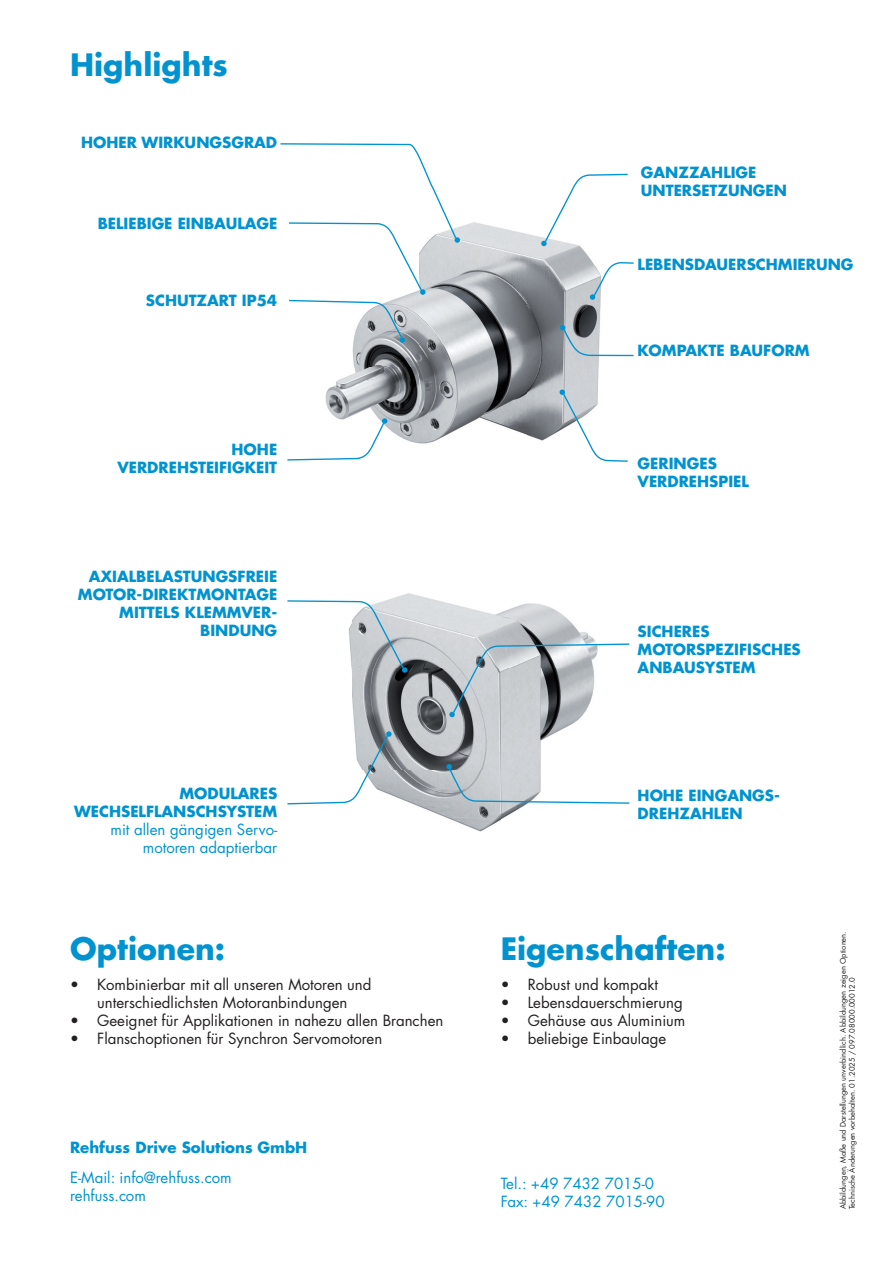
<style>
.page{position:relative;width:893px;height:1263px;background:#fff}
.page>*{position:absolute;margin:0;border:0;box-sizing:border-box;transform-origin:0 0}
.t1{font:700 30px "Futura LT Pro";color:#0093d0}
.t2{font:700 15px/18px "Futura LT Pro";color:#0093d0}
.t3{font:15px/18px "Futura LT Pro";color:#231f20;text-align:center}
.t4{font:15px/18px "Futura LT Pro";color:#0093d0}
.t5{font:7.5px/9px "Futura LT Pro";color:#231f20}
</style>
<div class="page">
<img style="left:352px;top:593px;width:244px;height:239px">
<img style="left:325px;top:222px;width:276px;height:222px">
<svg style="left:449px;top:643px;width:181px;height:74px"></svg>
<svg style="left:287px;top:418px;width:100px;height:43px"></svg>
<svg style="left:287px;top:731px;width:105px;height:74px"></svg>
<svg style="left:287px;top:600px;width:120px;height:73px"></svg>
<svg style="left:446px;top:764px;width:184px;height:40px"></svg>
<svg style="left:590px;top:261px;width:44px;height:39px"></svg>
<svg style="left:541px;top:173px;width:87px;height:73px"></svg>
<svg style="left:560px;top:325px;width:74px;height:32px"></svg>
<svg style="left:559px;top:389px;width:69px;height:73px"></svg>
<svg style="left:280px;top:143px;width:180px;height:200px"></svg>
<h1 class="t1" style="left:70px;top:42px;width:159px">Highlights</h1>
<p class="t2" style="left:81px;top:133px;width:198px">HOHER WIRKUNGSGRAD</p>
<p class="t2" style="left:98px;top:214px;width:181px">BELIEBIGE EINBAULAGE</p>
<p class="t2" style="left:146px;top:290px;width:133px">SCHUTZART IP54</p>
<p class="t2" style="left:117px;top:440px;width:161px;text-align:right">HOHE<br>VERDREHSTEIFIGKEIT</p>
<p class="t2" style="left:78px;top:567px;width:201px;text-align:right">AXIALBELASTUNGSFREIE<br>MOTOR-DIREKTMONTAGE<br>MITTELS KLEMMVER-<br>BINDUNG</p>
<p class="t2" style="left:74px;top:783px;width:205px;text-align:right">MODULARES<br>WECHSELFLANSCHSYSTEM</p>
<p class="t4" style="left:111px;top:820px;width:168px;text-align:right">mit allen gängigen Servo&shy;motoren adaptierbar</p>
<p class="t2" style="left:641px;top:162px;width:148px">GANZZAHLIGE<br>UNTERSETZUNGEN</p>
<p class="t2" style="left:638px;top:255px;width:217px">LEBENSDAUERSCHMIERUNG</p>
<p class="t2" style="left:638px;top:341px;width:173px">KOMPAKTE BAUFORM</p>
<p class="t2" style="left:638px;top:453px;width:113px">GERINGES<br>VERDREHSPIEL</p>
<p class="t2" style="left:638px;top:622px;width:165px">SICHERES<br>MOTORSPEZIFISCHES<br>ANBAUSYSTEM</p>
<p class="t2" style="left:638px;top:786px;width:144px">HOHE EINGANGS-<br>DREHZAHLEN</p>
<h1 class="t1" style="left:70px;top:926px;width:157px">Optionen:</h1>
<p class="t3" style="left:70px;top:975px;width:303px">• Kombinierbar mit all unseren Motoren und unterschiedlichsten Motoranbindungen</p>
<p class="t3" style="left:70px;top:1011px;width:375px">• Geeignet für Applikationen in nahezu allen Branchen</p>
<p class="t3" style="left:70px;top:1029px;width:314px">• Flanschoptionen für Synchron Servomotoren</p>
<h1 class="t1" style="left:501px;top:926px;width:227px">Eigenschaften:</h1>
<p class="t3" style="left:501px;top:975px;width:159px">• Robust und kompakt</p>
<p class="t3" style="left:501px;top:993px;width:184px">• Lebensdauerschmierung</p>
<p class="t3" style="left:501px;top:1011px;width:186px">• Gehäuse aus Aluminium</p>
<p class="t3" style="left:501px;top:1029px;width:167px">• beliebige Einbaulage</p>
<p class="t2" style="left:70px;top:1138px;width:239px">Rehfuss Drive Solutions GmbH</p>
<p class="t4" style="left:70px;top:1168px;width:163px">E-Mail: info@rehfuss.com rehfuss.com</p>
<p class="t4" style="left:501px;top:1174px;width:166px">Tel.: +49 7432 7015-0<br>Fax: +49 7432 7015-90</p>
<p class="t5" style="left:838px;top:1209px;width:280px;rotate:-90deg">Abbildungen, Maße und Darstellungen unverbindlich. Abbildungen zeigen Optionen.<br>Technische Änderungen vorbehalten. 01.2025 / 097.08000.00012.0</p>
</div>
